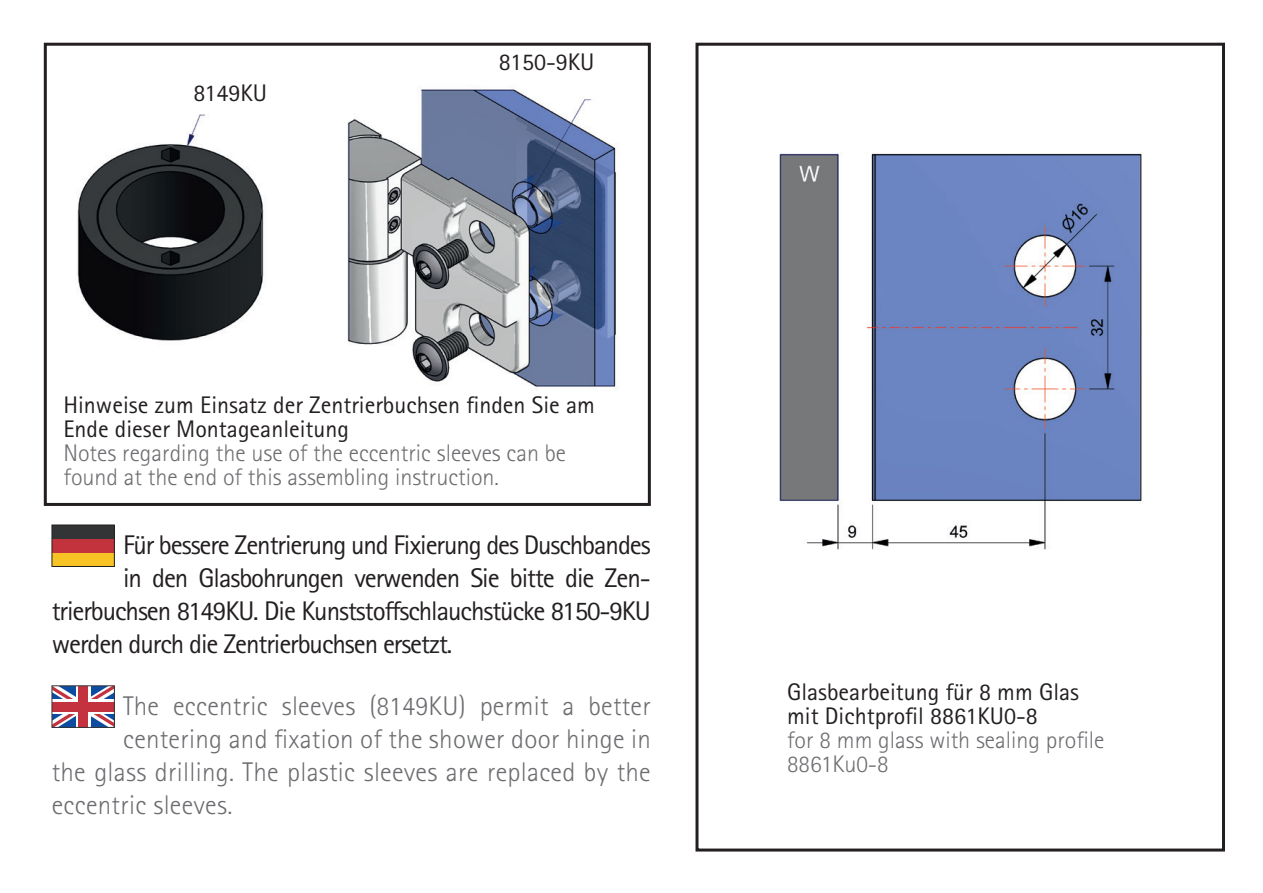
<style>
.page{position:relative;width:1263px;height:893px;background:#fff}
.page>*{position:absolute;margin:0;border:0;box-sizing:border-box;transform-origin:0 0}
.t1{font:27px "Rotis Sans Serif";letter-spacing:-.04em;color:#231f20}
.t2{font:300 27px "Rotis Sans Serif";letter-spacing:.01em;color:#6c6d70}
.t3{font:24px/24px "Rotis Sans Serif";color:#231f20}
.t4{font:300 24px/24px "Rotis Sans Serif";color:#6c6d70}
</style>
<div class="page">
<div style="left:44px;top:43px;width:607px;height:463px;border:3px solid #231f20"></div>
<div style="left:695px;top:43px;width:530px;height:808px;border:3px solid #231f20"></div>
<img style="left:77px;top:89px;width:541px;height:300px">
<svg style="left:54px;top:687px;width:59px;height:38px"></svg>
<svg style="left:76px;top:687px;width:14px;height:38px"></svg>
<svg style="left:54px;top:699px;width:59px;height:14px"></svg>
<div style="left:79px;top:685px;width:9px;height:42px;background:#c3323e"></div>
<div style="left:52px;top:701px;width:62px;height:10px;background:#c3323e"></div>
<div style="left:52px;top:685px;width:63px;height:42px;border:1px solid #323436"></div>
<div style="left:52px;top:552px;width:62px;height:14px;background:#f8c425"></div>
<div style="left:52px;top:538px;width:62px;height:14px;background:#c2333e"></div>
<div style="left:52px;top:525px;width:62px;height:13px;background:#323436"></div>
<div style="left:52px;top:524px;width:63px;height:42px;border:1px solid #231f20"></div>
<img style="left:779px;top:153px;width:363px;height:396px">
<p class="t3" style="left:193px;top:80px;width:75px">8149KU</p>
<p class="t3" style="left:499px;top:49px;width:97px">8150-9KU</p>
<p class="t3" style="left:63px;top:392px;width:533px">Hinweise zum Einsatz der Zentrierbuchsen finden Sie am<br>Ende dieser Montageanleitung</p>
<p class="t4" style="left:63px;top:440px;width:504px">Notes regarding the use of the eccentric sleeves can be found at the end of this assembling instruction.</p>
<p class="t1" style="left:123px;top:528px;width:529px">Für bessere Zentrierung und Fixierung des Duschbandes</p>
<p class="t1" style="left:123px;top:561px;width:529px">in den Glasbohrungen verwenden Sie bitte die Zen-</p>
<p class="t1" style="left:52px;top:594px;width:600px">trierbuchsen 8149KU. Die Kunststoffschlauchstücke 8150-9KU</p>
<p class="t1" style="left:52px;top:627px;width:402px">werden durch die Zentrierbuchsen ersetzt.</p>
<p class="t2" style="left:123px;top:689px;width:529px">The eccentric sleeves (8149KU) permit a better</p>
<p class="t2" style="left:123px;top:722px;width:529px">centering and fixation of the shower door hinge in</p>
<p class="t2" style="left:52px;top:755px;width:600px">the glass drilling. The plastic sleeves are replaced by the</p>
<p class="t2" style="left:52px;top:788px;width:182px">eccentric sleeves.</p>
<p class="t3" style="left:787px;top:680px;width:293px">Glasbearbeitung für 8 mm Glas mit Dichtprofil 8861KU0-8</p>
<p class="t4" style="left:787px;top:728px;width:319px">for 8 mm glass with sealing profile<br>8861Ku0-8</p>
</div>
